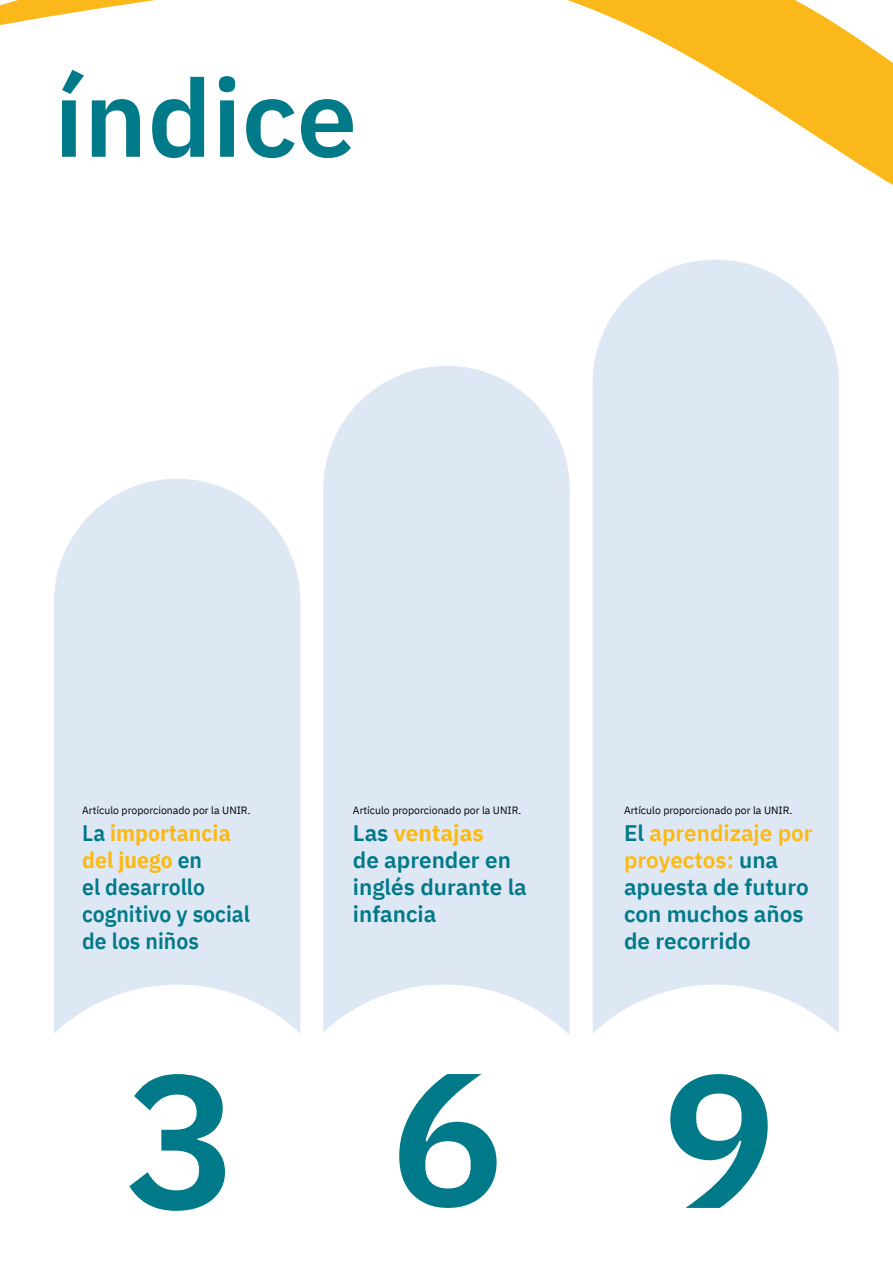
<style>
.page{position:relative;width:893px;height:1263px;background:#fff}
.page>*{position:absolute;margin:0;border:0;box-sizing:border-box;transform-origin:0 0}
.t1{font:600 108px "IBM Plex Sans";color:#007989}
.t2{font:600 22.5px/27px "IBM Plex Sans";color:#007989}
.t3{font:600 22.5px/27px "IBM Plex Sans";color:#007989;scale:.94 1}
.t4{font:10.5px "IBM Plex Sans";color:#000}
.s1{font-weight:700;color:#fbb917}
.s2{font-weight:700;color:#fcba12}
.s3{color:#fcba12}
.s4{color:#fab81a}
</style>
<div class="page">
<div style="left:593px;top:260px;width:246px;height:922px;background:#dee8f5;border-radius:123px"></div>
<div style="left:323px;top:366px;width:247px;height:818px;background:#dee8f5;border-radius:123px"></div>
<div style="left:54px;top:479px;width:246px;height:705px;background:#dee8f5;border-radius:123px"></div>
<svg style="left:54px;top:985px;width:212px;height:189px;fill:#fff"></svg>
<svg style="left:0;top:0;width:893px;height:274px"></svg>
<svg style="left:129px;top:1074px;width:96px;height:137px"></svg>
<svg style="left:266px;top:985px;width:271px;height:189px;fill:#fff"></svg>
<svg style="left:537px;top:985px;width:302px;height:188px;fill:#fff"></svg>
<svg style="left:399px;top:1074px;width:98px;height:134px"></svg>
<svg style="left:670px;top:1074px;width:98px;height:134px"></svg>
<h1 class="t1" style="left:54px;top:34px;width:305px">índice</h1>
<p class="t4" style="left:82px;top:803px;width:170px">Artículo proporcionado por la UNIR.</p>
<p class="t3" style="left:82px;top:818px;width:180px">La <span class="s1">importancia del juego</span> en<br>el desarrollo cognitivo y social de los niños</p>
<p class="t4" style="left:353px;top:803px;width:170px">Artículo proporcionado por la UNIR.</p>
<p class="t2" style="left:353px;top:818px;width:175px">Las <span class="s2">ventajas<br></span>de aprender en inglés durante la infancia</p>
<p class="t4" style="left:624px;top:803px;width:170px">Artículo proporcionado por la UNIR.</p>
<p class="t2" style="left:624px;top:818px;width:190px">El <span class="s3">aprendizaje por proyectos</span><span class="s4">:</span> una apuesta de futuro con muchos años de recorrido</p>
</div>
